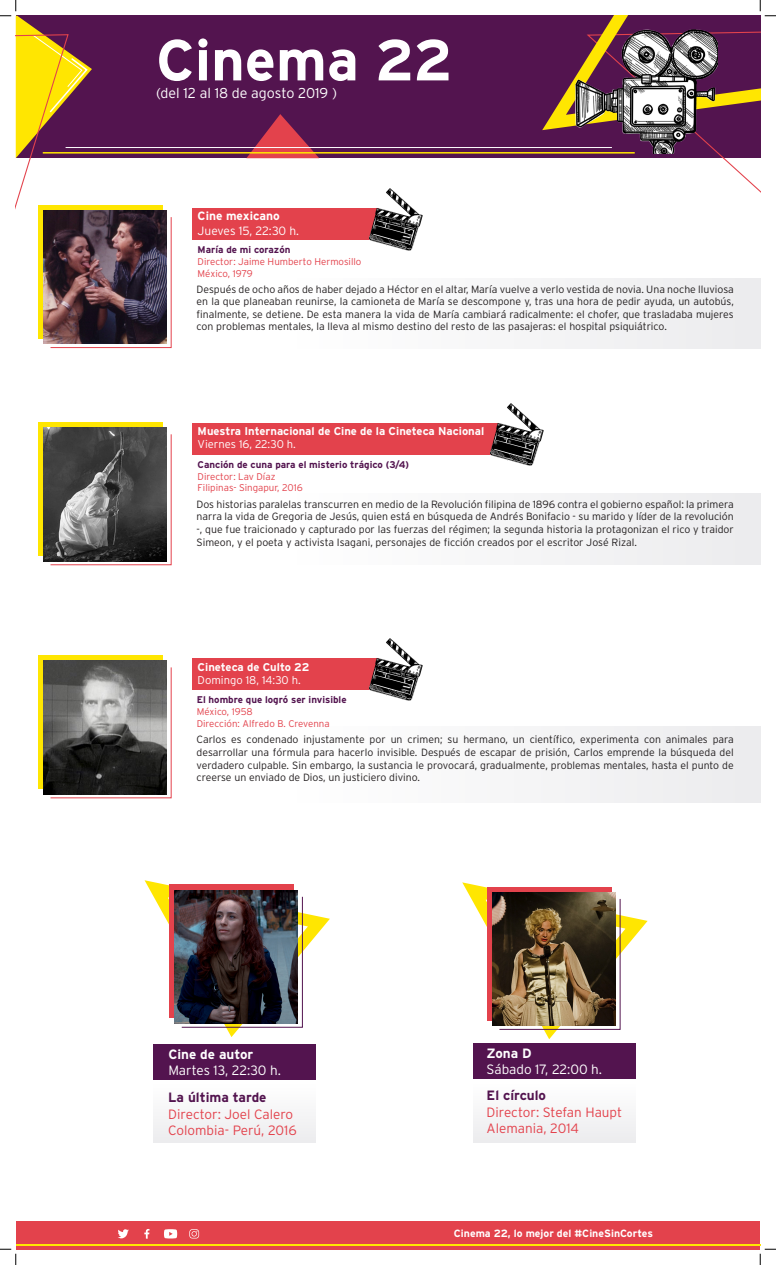
<style>
.page{position:relative;width:776px;height:1265px;background:#fff}
.page>*{position:absolute;margin:0;border:0;box-sizing:border-box;transform-origin:0 0}
.t1{font:700 57.75px "Interstate";color:#fff}
.t2{font:300 14.25px "Interstate";color:#fff}
.t3{font:300 13.5px "Interstate";color:#e3424c}
.t4{font:300 13.5px "Interstate";color:#fff}
.t5{font:700 13.5px "Interstate";color:#53144f}
.t6{font:700 13.5px "Interstate";color:#fff}
.t7{font:300 12px "Interstate";letter-spacing:-.01em;color:#fff}
.t8{font:700 12px "Interstate";color:#fff}
.t9{font:700 11.25px "Interstate";color:#fff}
.t10{font:300 11.25px "Interstate";color:#fff}
.t11{font:300 10.5px/12.6px "Interstate";color:#231f20;text-align:justify}
.t12{font:700 10.5px "Interstate";color:#fff}
.t13{font:300 9.75px "Interstate";color:#e3424c}
.t14{font:700 9.75px "Interstate";color:#53144f}
</style>
<div class="page">
<div style="left:16px;top:1220px;width:744px;height:29px;background:#e3424c"></div>
<hr style="left:16px;top:1244px;width:744px;height:1px;background:#ffe601">
<div style="left:297px;top:278px;width:463px;height:71px;background:#f5f5f6"></div>
<div style="left:297px;top:493px;width:463px;height:72px;background:#f5f5f6"></div>
<div style="left:297px;top:726px;width:463px;height:76px;background:#f5f5f6"></div>
<div style="left:153px;top:1084px;width:163px;height:59px;background:#f5f5f6"></div>
<div style="left:473px;top:1084px;width:162px;height:58px;background:#f5f5f6"></div>
<div style="left:16px;top:16px;width:744px;height:142px;background:#53144f"></div>
<svg style="left:246px;top:114px;width:73px;height:44px"></svg>
<div style="left:192px;top:208px;width:186px;height:32px;background:#e3424c"></div>
<div style="left:192px;top:423px;width:306px;height:32px;background:#e3424c"></div>
<div style="left:192px;top:658px;width:186px;height:32px;background:#e3424c"></div>
<div style="left:153px;top:1044px;width:163px;height:36px;background:#53144f"></div>
<div style="left:473px;top:1043px;width:162px;height:36px;background:#53144f"></div>
<hr style="left:66px;top:147px;width:546px;height:1px;background:#fff">
<div style="left:38px;top:422px;width:124px;height:133px;background:#ffe601"></div>
<div style="left:38px;top:655px;width:124px;height:133px;background:#ffe601"></div>
<img style="left:43px;top:428px;width:124px;height:133px">
<img style="left:43px;top:661px;width:124px;height:133px">
<svg style="left:144px;top:880px;width:186px;height:157px"></svg>
<svg style="left:50px;top:433px;width:122px;height:132px;background:#585656"></svg>
<svg style="left:50px;top:666px;width:122px;height:132px;background:#605e5d"></svg>
<svg style="left:462px;top:882px;width:186px;height:163px"></svg>
<hr style="left:43px;top:152px;width:591px;height:2px;background:#ffe601">
<img style="left:175px;top:890px;width:123px;height:133px">
<img style="left:370px;top:188px;width:53px;height:62px">
<img style="left:490px;top:403px;width:54px;height:62px">
<img style="left:370px;top:638px;width:53px;height:63px">
<svg style="left:189px;top:1229px;width:10px;height:9px"></svg>
<svg style="left:118px;top:1229px;width:11px;height:9px"></svg>
<svg style="left:144px;top:1229px;width:5px;height:9px"></svg>
<svg style="left:164px;top:1229px;width:13px;height:9px"></svg>
<svg style="left:0;top:0;width:172px;height:348px"></svg>
<svg style="left:0;top:1248px;width:17px;height:17px"></svg>
<svg style="left:530px;top:0;width:246px;height:193px"></svg>
<svg style="left:759px;top:1248px;width:17px;height:17px"></svg>
<p class="t1" style="left:156px;top:28px;width:298px">Cinema 22</p>
<p class="t2" style="left:156px;top:84px;width:182px">(del 12 al 18 de agosto 2019 )</p>
<p class="t8" style="left:198px;top:209px;width:84px">Cine mexicano</p>
<p class="t7" style="left:198px;top:224px;width:103px">Jueves 15, 22:30 h.</p>
<p class="t14" style="left:198px;top:245px;width:94px">María de mi corazón</p>
<p class="t13" style="left:198px;top:256px;width:165px">Director: Jaime Humberto Hermosillo</p>
<p class="t13" style="left:198px;top:268px;width:57px">México, 1979</p>
<p class="t11" style="left:196px;top:282px;width:539px">Después de ocho años de haber dejado a Héctor en el altar, María vuelve a verlo vestida de novia. Una noche lluviosa en la que planeaban reunirse, la camioneta de María se descompone y, tras una hora de pedir ayuda, un autobús, finalmente, se detiene. De esta manera la vida de María cambiará radicalmente: el chofer, que trasladaba mujeres con problemas mentales, la lleva al mismo destino del resto de las pasajeras: el hospital psiquiátrico.</p>
<p class="t9" style="left:198px;top:425px;width:288px">Muestra Internacional de Cine de la Cineteca Nacional</p>
<p class="t10" style="left:198px;top:438px;width:100px">Viernes 16, 22:30 h.</p>
<p class="t14" style="left:198px;top:459px;width:213px">Canción de cuna para el misterio trágico (3/4)</p>
<p class="t13" style="left:198px;top:471px;width:79px">Director: Lav Díaz</p>
<p class="t13" style="left:198px;top:482px;width:107px">Filipinas- Singapur, 2016</p>
<p class="t11" style="left:196px;top:497px;width:538px">Dos historias paralelas transcurren en medio de la Revolución filipina de 1896 contra el gobierno español: la primera narra la vida de Gregoria de Jesús, quien está en búsqueda de Andrés Bonifacio - su marido y líder de la revolución -, que fue traicionado y capturado por las fuerzas del régimen; la segunda historia la protagonizan el rico y traidor Simeon, y el poeta y activista Isagani, personajes de ficción creados por el escritor José Rizal.</p>
<p class="t9" style="left:198px;top:660px;width:113px">Cineteca de Culto 22</p>
<p class="t10" style="left:198px;top:674px;width:105px">Domingo 18, 14:30 h.</p>
<p class="t14" style="left:197px;top:694px;width:151px">El hombre que logró ser invisible</p>
<p class="t13" style="left:197px;top:706px;width:58px">México, 1958</p>
<p class="t13" style="left:197px;top:717px;width:135px">Dirección: Alfredo B. Crevenna</p>
<p class="t11" style="left:196px;top:733px;width:538px">Carlos es condenado injustamente por un crimen; su hermano, un científico, experimenta con animales para desarrollar una fórmula para hacerlo invisible. Después de escapar de prisión, Carlos emprende la búsqueda del verdadero culpable. Sin embargo, la sustancia le provocará, gradualmente, problemas mentales, hasta el punto de creerse un enviado de Dios, un justiciero divino.</p>
<p class="t6" style="left:168px;top:1046px;width:87px">Cine de autor</p>
<p class="t4" style="left:168px;top:1062px;width:114px">Martes 13, 22:30 h.</p>
<p class="t5" style="left:168px;top:1090px;width:100px">La última tarde</p>
<p class="t3" style="left:168px;top:1106px;width:126px">Director: Joel Calero</p>
<p class="t3" style="left:168px;top:1122px;width:130px">Colombia- Perú, 2016</p>
<p class="t6" style="left:486px;top:1045px;width:47px">Zona D</p>
<p class="t4" style="left:486px;top:1062px;width:117px">Sábado 17, 22:00 h.</p>
<p class="t5" style="left:486px;top:1088px;width:61px">El círculo</p>
<p class="t3" style="left:486px;top:1104px;width:137px">Director: Stefan Haupt</p>
<p class="t3" style="left:486px;top:1120px;width:94px">Alemania, 2014</p>
<p class="t12" style="left:454px;top:1227px;width:201px">Cinema 22, lo mejor del #CineSinCortes</p>
</div>
